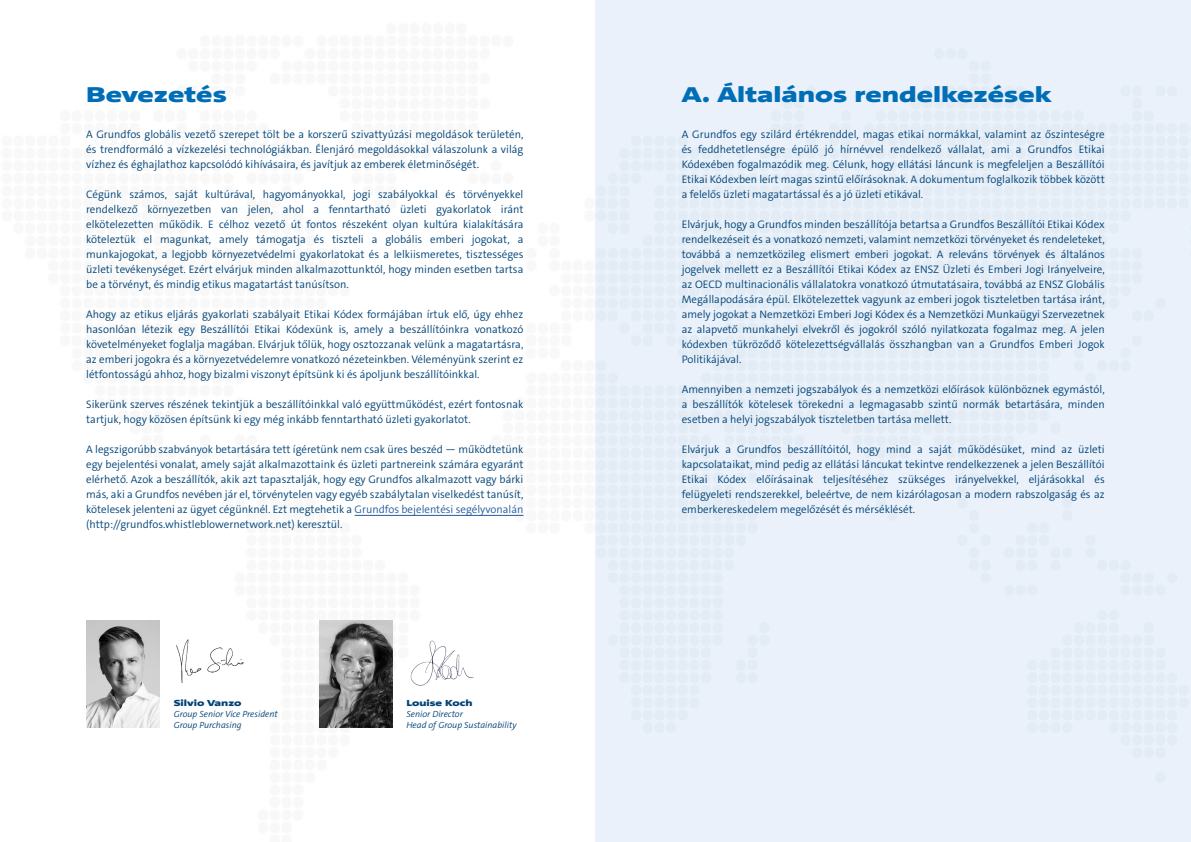
<style>
.page{position:relative;width:1191px;height:842px;background:#fff}
.page>*{position:absolute;margin:0;border:0;box-sizing:border-box;transform-origin:0 0}
.t1{font:900 22px "Grundfos The Sans Extd";color:#006eb7}
.t2{font:300 11px/15px "Grundfos The Sans";color:#004377;text-align:justify}
.t3{font:italic 300 9px/11px "Grundfos The Sans";color:#004377}
.t4{font:900 9px "Grundfos The Sans Extd";color:#004377}
.s1{color:#245a9c}
</style>
<div class="page">
<img style="left:159px;top:16px;width:1032px;height:826px">
<svg style="left:159px;top:139px;width:382px;height:5px"></svg>
<hr style="left:355px;top:515px;width:168px;height:1px;background:#245a9c">
<img style="left:319px;top:620px;width:73px;height:108px">
<img style="left:86px;top:620px;width:73px;height:108px">
<img style="left:406px;top:634px;width:76px;height:57px">
<img style="left:174px;top:638px;width:74px;height:44px">
<h1 class="t1" style="left:86px;top:81px;width:142px">Bevezetés</h1>
<p class="t2" style="left:86px;top:127px;width:439px">A Grundfos globális vezető szerepet tölt be a korszerű szivattyúzási megoldások területén, és trendformáló a vízkezelési technológiákban. Élenjáró megoldásokkal válaszolunk a világ vízhez és éghajlathoz kapcsolódó kihívásaira, és javítjuk az emberek életminőségét.</p>
<p class="t2" style="left:86px;top:187px;width:439px">Cégünk számos, saját kultúrával, hagyományokkal, jogi szabályokkal és törvényekkel rendelkező környezetben van jelen, ahol a fenntartható üzleti gyakorlatok iránt elkötelezetten működik. E célhoz vezető út fontos részeként olyan kultúra kialakítására köteleztük el magunkat, amely támogatja és tiszteli a globális emberi jogokat, a munkajogokat, a legjobb környezetvédelmi gyakorlatokat és a lelkiismeretes, tisztességes üzleti tevékenységet. Ezért elvárjuk minden alkalmazottunktól, hogy minden esetben tartsa be a törvényt, és mindig etikus magatartást tanúsítson.</p>
<p class="t2" style="left:86px;top:307px;width:439px">Ahogy az etikus eljárás gyakorlati szabályait Etikai Kódex formájában írtuk elő, úgy ehhez hasonlóan létezik egy Beszállítói Etikai Kódexünk is, amely a beszállítóinkra vonatkozó követelményeket foglalja magában. Elvárjuk tőlük, hogy osztozzanak velünk a magatartásra, az emberi jogokra és a környezetvédelemre vonatkozó nézeteinkben. Véleményünk szerint ez létfontosságú ahhoz, hogy bizalmi viszonyt építsünk ki és ápoljunk beszállítóinkkal.</p>
<p class="t2" style="left:86px;top:397px;width:439px">Sikerünk szerves részének tekintjük a beszállítóinkkal való együttműködést, ezért fontosnak tartjuk, hogy közösen építsünk ki egy még inkább fenntartható üzleti gyakorlatot.</p>
<p class="t2" style="left:86px;top:442px;width:439px">A legszigorúbb szabványok betartására tett ígéretünk nem csak üres beszéd — működtetünk egy bejelentési vonalat, amely saját alkalmazottaink és üzleti partnereink számára egyaránt elérhető. Azok a beszállítók, akik azt tapasztalják, hogy egy Grundfos alkalmazott vagy bárki más, aki a Grundfos nevében jár el, törvénytelen vagy egyéb szabálytalan viselkedést tanúsít, kötelesek jelenteni az ügyet cégünknél. Ezt megtehetik a <span class="s1">Grundfos bejelentési segélyvonalán </span>(http://grundfos.whistleblowernetwork.net) keresztül.</p>
<p class="t4" style="left:174px;top:697px;width:69px">Silvio Vanzo</p>
<p class="t3" style="left:174px;top:708px;width:105px">Group Senior Vice President<br>Group Purchasing</p>
<p class="t4" style="left:406px;top:697px;width:68px">Louise Koch</p>
<p class="t3" style="left:406px;top:709px;width:112px">Senior Director<br>Head of Group Sustainability</p>
<h1 class="t1" style="left:681px;top:81px;width:371px">A. Általános rendelkezések</h1>
<p class="t2" style="left:681px;top:127px;width:424px">A Grundfos egy szilárd értékrenddel, magas etikai normákkal, valamint az őszinteségre és feddhetetlenségre épülő jó hírnévvel rendelkező vállalat, ami a Grundfos Etikai Kódexében fogalmazódik meg. Célunk, hogy ellátási láncunk is megfeleljen a Beszállítói Etikai Kódexben leírt magas szintű előírásoknak. A dokumentum foglalkozik többek között a felelős üzleti magatartással és a jó üzleti etikával.</p>
<p class="t2" style="left:681px;top:217px;width:424px">Elvárjuk, hogy a Grundfos minden beszállítója betartsa a Grundfos Beszállítói Etikai Kódex rendelkezéseit és a vonatkozó nemzeti, valamint nemzetközi törvényeket és rendeleteket, továbbá a nemzetközileg elismert emberi jogokat. A releváns törvények és általános jogelvek mellett ez a Beszállítói Etikai Kódex az ENSZ Üzleti és Emberi Jogi Irányelveire, az OECD multinacionális vállalatokra vonatkozó útmutatásaira, továbbá az ENSZ Globális Megállapodására épül. Elkötelezettek vagyunk az emberi jogok tiszteletben tartása iránt, amely jogokat a Nemzetközi Emberi Jogi Kódex és a Nemzetközi Munkaügyi Szervezetnek az alapvető munkahelyi elvekről és jogokról szóló nyilatkozata fogalmaz meg. A jelen kódexben tükröződő kötelezettségvállalás összhangban van a Grundfos Emberi Jogok Politikájával.</p>
<p class="t2" style="left:681px;top:382px;width:424px">Amennyiben a nemzeti jogszabályok és a nemzetközi előírások különböznek egymástól, a beszállítók kötelesek törekedni a legmagasabb szintű normák betartására, minden esetben a helyi jogszabályok tiszteletben tartása mellett.</p>
<p class="t2" style="left:681px;top:442px;width:424px">Elvárjuk a Grundfos beszállítóitól, hogy mind a saját működésüket, mind az üzleti kapcsolataikat, mind pedig az ellátási láncukat tekintve rendelkezzenek a jelen Beszállítói Etikai Kódex előírásainak teljesítéséhez szükséges irányelvekkel, eljárásokkal és felügyeleti rendszerekkel, beleértve, de nem kizárólagosan a modern rabszolgaság és az emberkereskedelem megelőzését és mérséklését.</p>
</div>
